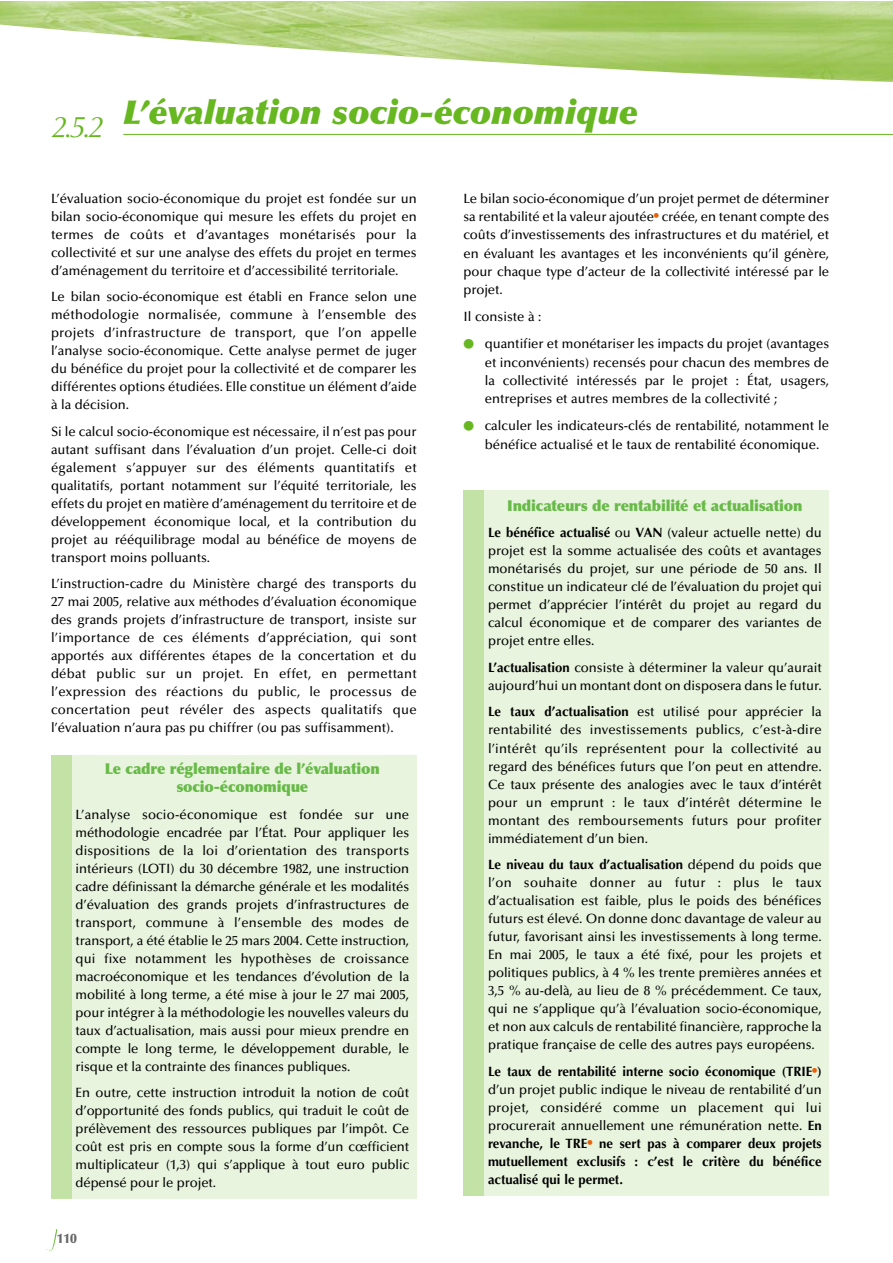
<style>
.page{position:relative;width:893px;height:1263px;background:#fff}
.page>*{position:absolute;margin:0;border:0;box-sizing:border-box;transform-origin:0 0}
.t1{font:italic 900 33px "Optima";color:#67b721}
.t2{font:900 15px/18.5px "Optima";letter-spacing:-.01em;color:#67ba47;text-align:center}
.t3{font:500 13.5px/18px "Optima";color:#000;text-align:justify}
.t4{font:700 13.5px "Optima";color:#000}
.t5{font:900 13.5px "Optima";color:#666}
.s1{font-weight:700}
</style>
<div class="page">
<svg style="left:123px;top:133px;width:769px;height:1px"></svg>
<img style="left:0;top:1px;width:892px;height:81px">
<hr style="left:123px;top:134px;width:769px;height:1px;background:#67b721">
<svg style="left:46px;top:1229px;width:11px;height:22px"></svg>
<div style="left:68px;top:755px;width:349px;height:443px;background:#e8f4de"></div>
<div style="left:51px;top:755px;width:21px;height:443px;background:#c2e2a6"></div>
<div style="left:480px;top:490px;width:349px;height:706px;background:#e8f4de"></div>
<div style="left:463px;top:490px;width:21px;height:706px;background:#c2e2a6"></div>
<h1 class="t1" style="left:51px;top:99px;width:589px"><sub>2.5.2</sub> L’évaluation socio-économique</h1>
<p class="t3" style="left:51px;top:190px;width:367px">L’évaluation socio-économique du projet est fondée sur un bilan socio-économique qui mesure les effets du projet en termes de coûts et d’avantages monétarisés pour la collectivité et sur une analyse des effets du projet en termes d’aménagement du territoire et d’accessibilité territoriale.</p>
<p class="t3" style="left:51px;top:289px;width:367px">Le bilan socio-économique est établi en France selon une méthodologie normalisée, commune à l’ensemble des projets d’infrastructure de transport, que l’on appelle l’analyse socio-économique. Cette analyse permet de juger du bénéfice du projet pour la collectivité et de comparer les différentes options étudiées. Elle constitue un élément d’aide à la décision.</p>
<p class="t3" style="left:51px;top:423px;width:367px">Si le calcul socio-économique est nécessaire, il n’est pas pour autant suffisant dans l’évaluation d’un projet. Celle-ci doit également s’appuyer sur des éléments quantitatifs et qualitatifs, portant notamment sur l’équité territoriale, les effets du projet en matière d’aménagement du territoire et de développement économique local, et la contribution du projet au rééquilibrage modal au bénéfice de moyens de transport moins polluants.</p>
<p class="t3" style="left:51px;top:576px;width:367px">L’instruction-cadre du Ministère chargé des transports du 27 mai 2005, relative aux méthodes d’évaluation économique des grands projets d’infrastructure de transport, insiste sur l’importance de ces éléments d’appréciation, qui sont apportés aux différentes étapes de la concertation et du débat public sur un projet. En effet, en permettant l’expression des réactions du public, le processus de concertation peut révéler des aspects qualitatifs que l’évaluation n’aura pas pu chiffrer (ou pas suffisamment).</p>
<p class="t2" style="left:105px;top:761px;width:276px">Le cadre réglementaire de l’évaluation socio-économique</p>
<p class="t3" style="left:76px;top:806px;width:335px">L’analyse socio-économique est fondée sur une méthodologie encadrée par l’État. Pour appliquer les dispositions de la loi d’orientation des transports intérieurs (LOTI) du 30 décembre 1982, une instruction cadre définissant la démarche générale et les modalités d’évaluation des grands projets d’infrastructures de transport, commune à l’ensemble des modes de transport, a été établie le 25 mars 2004. Cette instruction, qui fixe notamment les hypothèses de croissance macroéconomique et les tendances d’évolution de la mobilité à long terme, a été mise à jour le 27 mai 2005, pour intégrer à la méthodologie les nouvelles valeurs du taux d’actualisation, mais aussi pour mieux prendre en compte le long terme, le développement durable, le risque et la contrainte des finances publiques.</p>
<p class="t3" style="left:76px;top:1085px;width:335px">En outre, cette instruction introduit la notion de coût d’opportunité des fonds publics, qui traduit le coût de prélèvement des ressources publiques par l’impôt. Ce coût est pris en compte sous la forme d’un cœfficient multiplicateur (1,3) qui s’applique à tout euro public dépensé pour le projet.</p>
<p class="t5" style="left:57px;top:1233px;width:22px">110</p>
<p class="t3" style="left:463px;top:190px;width:367px">Le bilan socio-économique d’un projet permet de déterminer sa rentabilité et la valeur ajoutée créée, en tenant compte des coûts d’investissements des infrastructures et du matériel, et en évaluant les avantages et les inconvénients qu’il génère, pour chaque type d’acteur de la collectivité intéressé par le projet.</p>
<p class="t3" style="left:485px;top:305px;width:346px;line-height:26.8px;text-indent:-21px">Il consiste à :<br>quantifier et monétariser les impacts du projet (avantages</p>
<p class="t3" style="left:485px;top:354px;width:346px">et inconvénients) recensés pour chacun des membres de la collectivité intéressés par le projet : État, usagers, entreprises et autres membres de la collectivité ;</p>
<p class="t3" style="left:485px;top:418px;width:346px">calculer les indicateurs-clés de rentabilité, notamment le bénéfice actualisé et le taux de rentabilité économique.</p>
<p class="t2" style="left:507px;top:498px;width:297px">Indicateurs de rentabilité et actualisation</p>
<p class="t3" style="left:488px;top:525px;width:335px"><span class="s1">Le bénéfice actualisé</span> ou <span class="s1">VAN</span> (valeur actuelle nette) du projet est la somme actualisée des coûts et avantages monétarisés du projet, sur une période de 50 ans. Il constitue un indicateur clé de l’évaluation du projet qui permet d’apprécier l’intérêt du projet au regard du calcul économique et de comparer des variantes de projet entre elles.</p>
<p class="t3" style="left:488px;top:660px;width:335px"><span class="s1">L’actualisation</span> consiste à déterminer la valeur qu’aurait aujourd’hui un montant dont on disposera dans le futur.</p>
<p class="t3" style="left:488px;top:704px;width:335px"><span class="s1">Le taux d’actualisation</span> est utilisé pour apprécier la rentabilité des investissements publics, c’est-à-dire l’intérêt qu’ils représentent pour la collectivité au regard des bénéfices futurs que l’on peut en attendre.<br>Ce taux présente des analogies avec le taux d’intérêt pour un emprunt : le taux d’intérêt détermine le montant des remboursements futurs pour profiter immédiatement d’un bien.</p>
<p class="t3" style="left:488px;top:857px;width:335px"><span class="s1">Le niveau du taux d’actualisation</span> dépend du poids que l’on souhaite donner au futur : plus le taux d’actualisation est faible, plus le poids des bénéfices futurs est élevé. On donne donc davantage de valeur au futur, favorisant ainsi les investissements à long terme.<br>En mai 2005, le taux a été fixé, pour les projets et politiques publics, à 4 % les trente premières années et 3,5 % au-delà, au lieu de 8 % précédemment. Ce taux, qui ne s’applique qu’à l’évaluation socio-économique, et non aux calculs de rentabilité financière, rapproche la pratique française de celle des autres pays européens.</p>
<p class="t4" style="left:488px;top:1065px;width:335px">Le taux de rentabilité interne socio économique (TRIE )</p>
<p class="t3" style="left:488px;top:1081px;width:335px">d’un projet public indique le niveau de rentabilité d’un projet, considéré comme un placement qui lui procurerait annuellement une rémunération nette. <span class="s1">En revanche, le TRE ne sert pas à comparer deux projets mutuellement exclusifs : c’est le critère du bénéfice actualisé qui le permet.</span></p>
</div>
